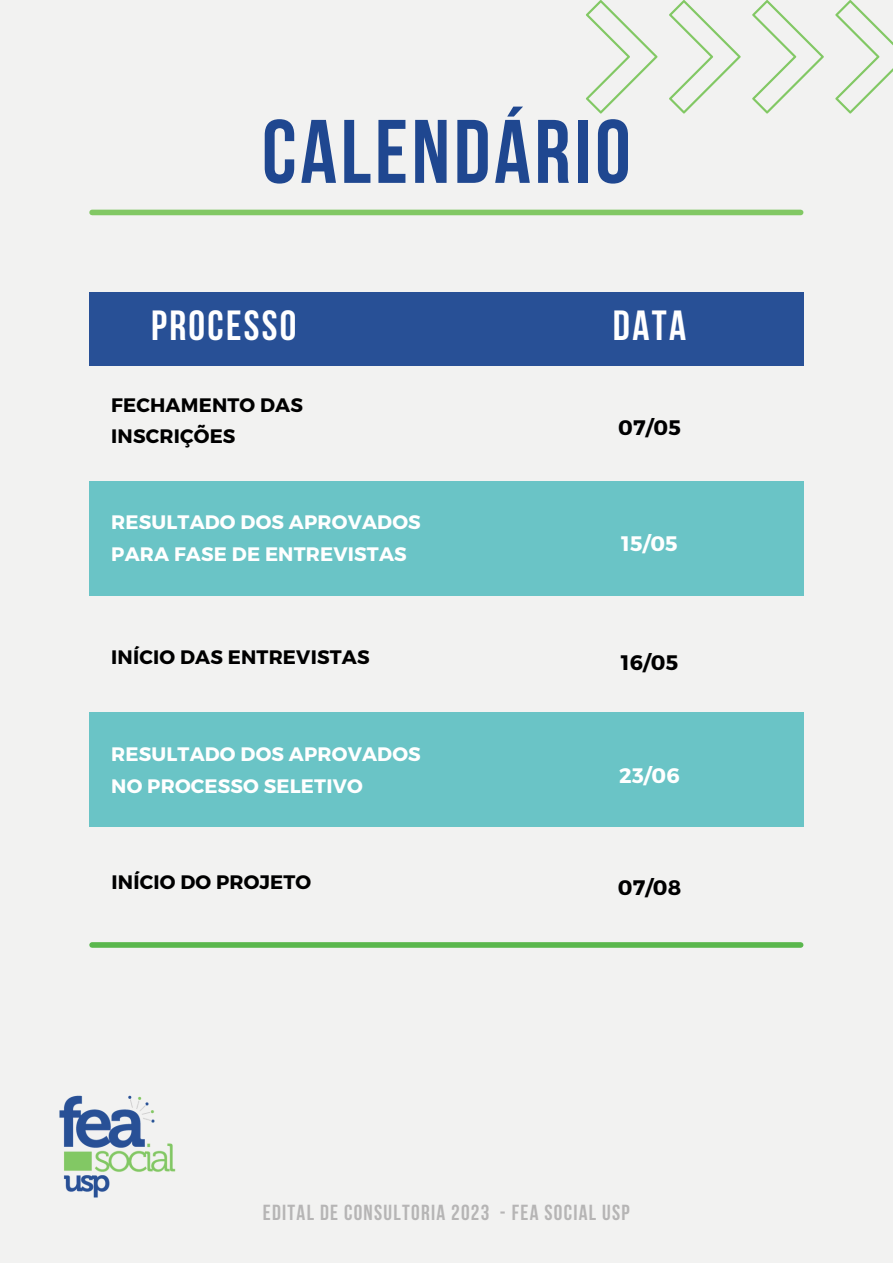
<style>
.page{position:relative;width:893px;height:1264px;background:#fff}
.page>*{position:absolute;margin:0;border:0;box-sizing:border-box;transform-origin:0 0}
.t1{font:700 89.85px "Bebas Neue";letter-spacing:.04em;color:#1f4790}
.t2{font:700 42px "Bebas Neue";letter-spacing:.055em;color:#fff}
.t3{font:700 21.75px "Bebas Neue";letter-spacing:.06em;color:#b6b5b5}
.t4{font:700 21px "Montserrat";letter-spacing:.01em;color:#000}
.t5{font:700 21px "Montserrat";letter-spacing:.01em;color:#fff}
.t6{font:700 19.5px/31.5px "Montserrat";letter-spacing:.01em;color:#fff}
.t7{font:700 19.5px/31.5px "Montserrat";letter-spacing:.01em;color:#000}
</style>
<div class="page">
<div style="left:0;top:0;width:892px;height:1262px;background:#f2f2f1"></div>
<div style="left:92px;top:210px;width:708px;height:5px;background:#82c864"></div>
<div style="left:89px;top:292px;width:714px;height:73px;background:#285096"></div>
<div style="left:89px;top:481px;width:714px;height:114px;background:#6ac4c6"></div>
<div style="left:89px;top:712px;width:714px;height:115px;background:#6ac4c6"></div>
<div style="left:92px;top:942px;width:708px;height:5px;background:#5ab74d"></div>
<img style="left:59px;top:1095px;width:117px;height:103px">
<svg style="left:835px;top:0;width:57px;height:113px"></svg>
<svg style="left:752px;top:0;width:71px;height:113px"></svg>
<svg style="left:669px;top:0;width:71px;height:113px"></svg>
<svg style="left:586px;top:0;width:71px;height:113px"></svg>
<h1 class="t1" style="left:262px;top:115px;width:370px">CALENDÁRIO</h1>
<h2 class="t2" style="left:151px;top:308px;width:147px">PROCESSO</h2>
<h2 class="t2" style="left:613px;top:308px;width:75px">DATA</h2>
<p class="t7" style="left:111px;top:388px;width:193px">FECHAMENTO DAS<br>INSCRIÇÕES</p>
<p class="t6" style="left:111px;top:505px;width:311px">RESULTADO DOS APROVADOS<br>PARA FASE DE ENTREVISTAS</p>
<p class="t7" style="left:111px;top:640px;width:260px">INÍCIO DAS ENTREVISTAS</p>
<p class="t6" style="left:111px;top:737px;width:311px">RESULTADO DOS APROVADOS<br>NO PROCESSO SELETIVO</p>
<p class="t7" style="left:111px;top:865px;width:201px">INÍCIO DO PROJETO</p>
<p class="t4" style="left:618px;top:414px;width:64px">07/05</p>
<p class="t5" style="left:621px;top:529px;width:58px">15/05</p>
<p class="t4" style="left:621px;top:648px;width:59px">16/05</p>
<p class="t5" style="left:619px;top:761px;width:62px">23/06</p>
<p class="t4" style="left:617px;top:874px;width:65px">07/08</p>
<p class="t3" style="left:263px;top:1203px;width:368px">EDITAL DE CONSULTORIA 2023 - FEA SOCIAL USP</p>
</div>
